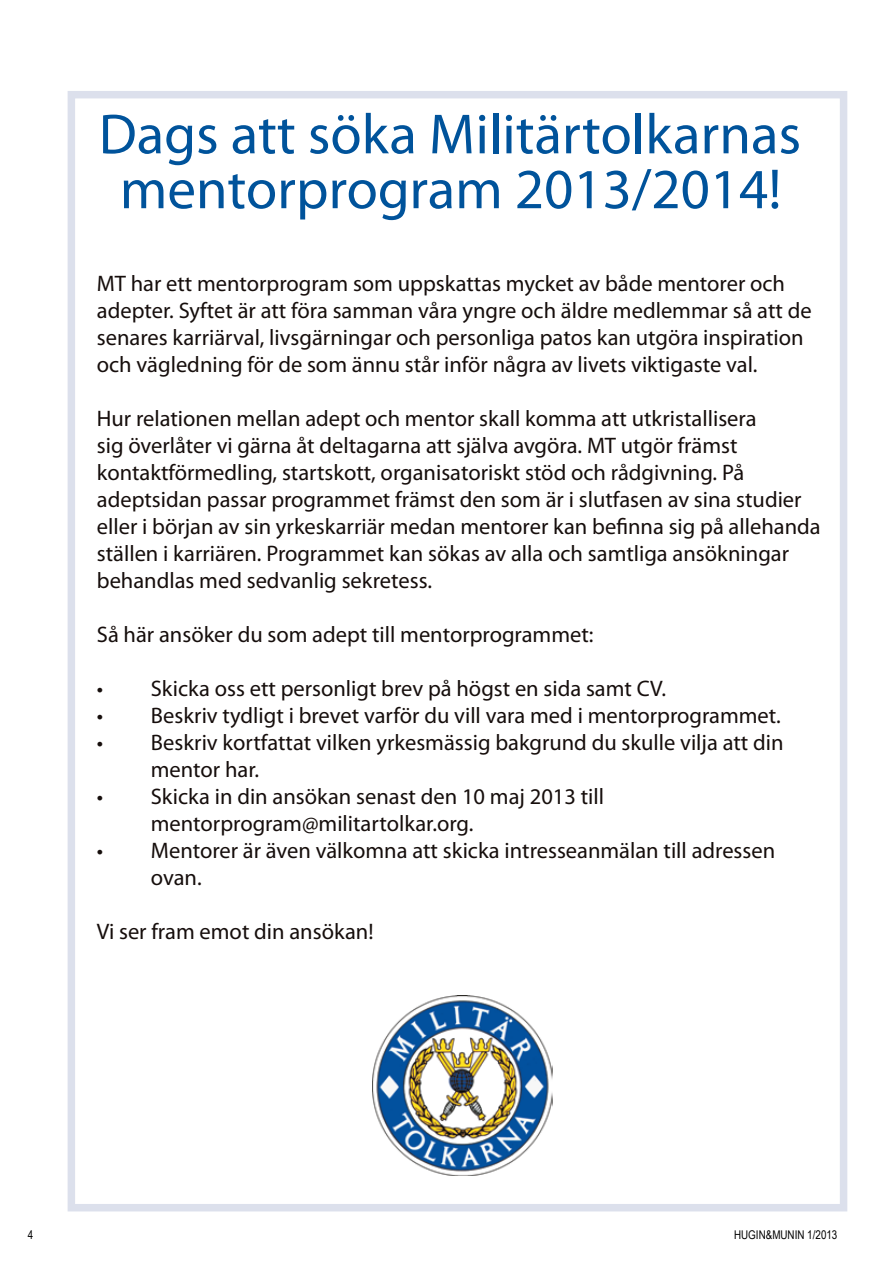
<style>
.page{position:relative;width:893px;height:1263px;background:#fff}
.page>*{position:absolute;margin:0;border:0;box-sizing:border-box;transform-origin:0 0}
.t1{font:57px/54.9px "Myriad Pro";color:#00539b;text-align:center}
.t2{font:22.5px/27px "Myriad Pro";color:#160e0c}
.t3{font:12px "Arial Narrow";color:#000}
</style>
<div class="page">
<div style="left:68px;top:91px;width:779px;height:1120px;border:8px solid #dce0ec"></div>
<img style="left:372px;top:995px;width:181px;height:181px">
<h1 class="t1" style="left:99px;top:106px;width:704px">Dags att söka Militärtolkarnas mentorprogram 2013/2014!</h1>
<p class="t2" style="left:97px;top:270px;width:716px">MT har ett mentorprogram som uppskattas mycket av både mentorer och adepter. Syftet är att föra samman våra yngre och äldre medlemmar så att de senares karriärval, livsgärningar och personliga patos kan utgöra inspiration och vägledning för de som ännu står inför några av livets viktigaste val.</p>
<p class="t2" style="left:97px;top:405px;width:725px">Hur relationen mellan adept och mentor skall komma att utkristallisera<br>sig överlåter vi gärna åt deltagarna att själva avgöra. MT utgör främst kontaktförmedling, startskott, organisatoriskt stöd och rådgivning. På adeptsidan passar programmet främst den som är i slutfasen av sina studier eller i början av sin yrkeskarriär medan mentorer kan befinna sig på allehanda ställen i karriären. Programmet kan sökas av alla och samtliga ansökningar behandlas med sedvanlig sekretess.</p>
<p class="t2" style="left:97px;top:621px;width:498px">Så här ansöker du som adept till mentorprogrammet:</p>
<p class="t2" style="left:97px;top:675px;width:571px">• Skicka oss ett personligt brev på högst en sida samt CV.</p>
<p class="t2" style="left:97px;top:702px;width:685px">• Beskriv tydligt i brevet varför du vill vara med i mentorprogrammet.</p>
<p class="t2" style="left:151px;top:729px;width:634px;text-indent:-54px">• Beskriv kortfattat vilken yrkesmässig bakgrund du skulle vilja att din mentor har.</p>
<p class="t2" style="left:151px;top:783px;width:455px;text-indent:-54px">• Skicka in din ansökan senast den 10 maj 2013 till mentorprogram@militartolkar.org.</p>
<p class="t2" style="left:151px;top:837px;width:626px;text-indent:-54px">• Mentorer är även välkomna att skicka intresseanmälan till adressen ovan.</p>
<p class="t2" style="left:97px;top:918px;width:278px">Vi ser fram emot din ansökan!</p>
<p class="t3" style="left:28px;top:1226px;width:7px">4</p>
<p class="t3" style="left:734px;top:1226px;width:105px">HUGIN&amp;MUNIN 1/2013</p>
</div>
